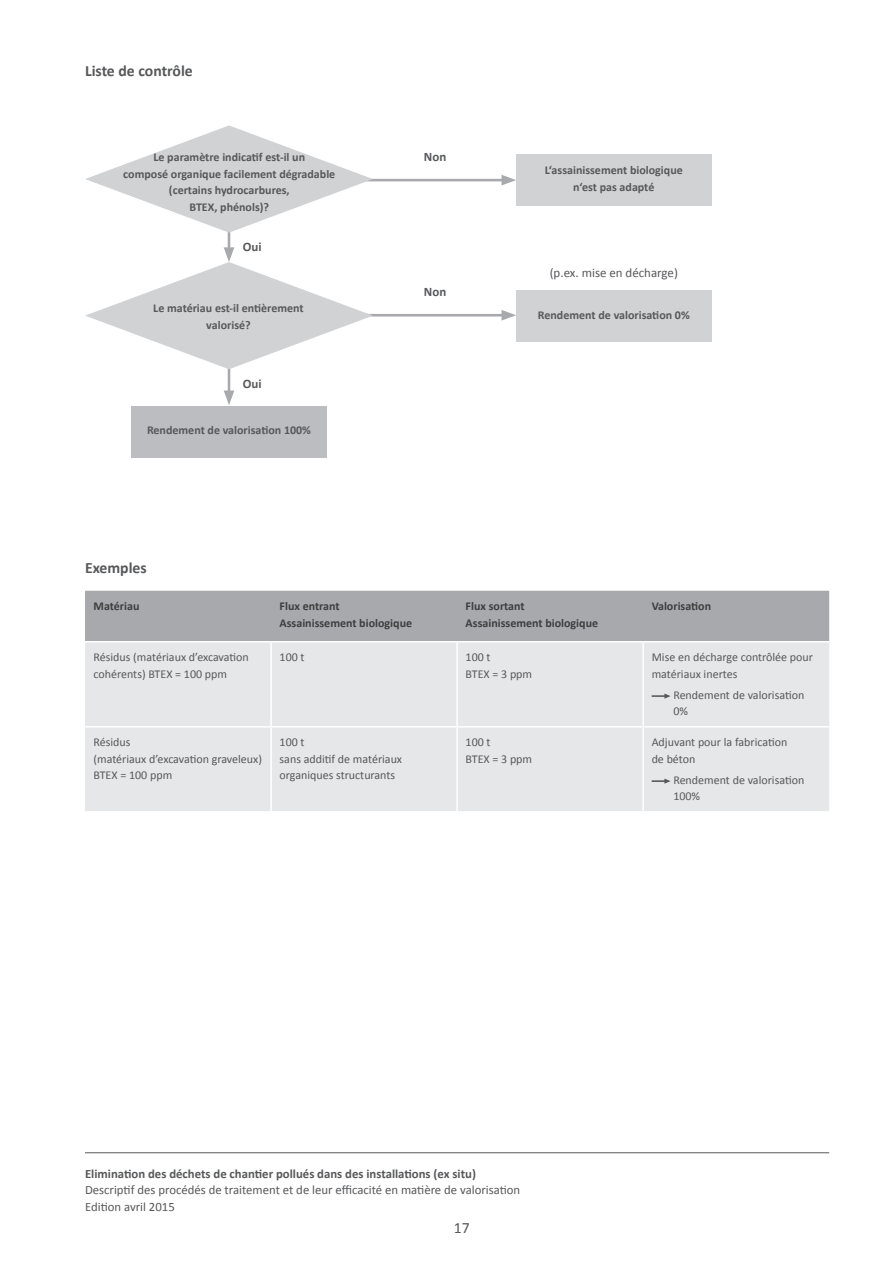
<style>
.page{position:relative;width:893px;height:1263px;background:#fff}
.page>*{position:absolute;margin:0;border:0;box-sizing:border-box;transform-origin:0 0}
.t1{font:700 15.75px "Calibri";color:#57585a}
.t2{font:15.75px "Calibri";color:#57585a}
.t3{font:12.9px "Calibri";color:#57585a}
.t4{font:700 12.9px "Calibri";color:#57585a}
.t5{font:12.75px/16.5px "Calibri";color:#57585a}
.t6{font:700 12.75px "Calibri";color:#57585a}
.t7{font:12px/16.5px "Calibri";color:#57585a}
.t8{font:700 12px/16.5px "Calibri";color:#57585a;text-align:center}
.t9{font:700 12px/16.5px "Calibri";color:#3e3e3f}
</style>
<div class="page">
<hr style="left:85px;top:1152px;width:744px;height:1px;background:#57585a">
<div style="left:85px;top:591px;width:744px;height:50px;background:#a8a9ad"></div>
<div style="left:85px;top:642px;width:744px;height:169px;background:#e6e7e9"></div>
<hr style="left:85px;top:726px;width:186px;height:1px;background:#fff">
<hr style="left:271px;top:726px;width:186px;height:1px;background:#fff">
<hr style="left:457px;top:726px;width:186px;height:1px;background:#fff">
<hr style="left:643px;top:726px;width:186px;height:1px;background:#fff">
<hr style="left:270px;top:642px;width:2px;height:84px;background:#fff">
<hr style="left:456px;top:642px;width:2px;height:84px;background:#fff">
<hr style="left:270px;top:727px;width:2px;height:84px;background:#fff">
<hr style="left:456px;top:727px;width:2px;height:84px;background:#fff">
<hr style="left:642px;top:642px;width:2px;height:84px;background:#fff">
<hr style="left:642px;top:727px;width:2px;height:84px;background:#fff">
<svg style="left:652px;top:693px;width:19px;height:6px"></svg>
<svg style="left:652px;top:778px;width:19px;height:6px"></svg>
<hr style="left:228px;top:230px;width:2px;height:22px;background:#a8a9ad">
<hr style="left:228px;top:368px;width:2px;height:27px;background:#a8a9ad">
<svg style="left:224px;top:390px;width:10px;height:15px"></svg>
<div style="left:516px;top:155px;width:196px;height:51px;background:#d1d2d4"></div>
<div style="left:131px;top:406px;width:196px;height:51px;background:#bcbdc0"></div>
<div style="left:516px;top:291px;width:196px;height:51px;background:#d1d2d4"></div>
<hr style="left:365px;top:179px;width:141px;height:2px;background:#a8a9ad">
<svg style="left:501px;top:175px;width:15px;height:10px"></svg>
<hr style="left:365px;top:314px;width:141px;height:2px;background:#a8a9ad">
<svg style="left:501px;top:310px;width:15px;height:11px"></svg>
<svg style="left:86px;top:125px;width:287px;height:108px"></svg>
<svg style="left:85px;top:247px;width:288px;height:122px"></svg>
<h1 class="t1" style="left:85px;top:61px;width:109px">Liste de contrôle</h1>
<p class="t8" style="left:123px;top:149px;width:214px">Le paramètre indicatif est-il un<br>composé organique facilement dégradable (certains hydrocarbures,<br>BTEX, phénols)?</p>
<p class="t4" style="left:243px;top:239px;width:20px">Oui</p>
<p class="t8" style="left:153px;top:300px;width:152px">Le matériau est-il entièrement valorisé?</p>
<p class="t4" style="left:243px;top:375px;width:20px">Oui</p>
<p class="t8" style="left:147px;top:422px;width:166px">Rendement de valorisation 100%</p>
<h1 class="t1" style="left:85px;top:558px;width:63px">Exemples</h1>
<p class="t4" style="left:424px;top:149px;width:24px">Non</p>
<p class="t4" style="left:424px;top:284px;width:24px">Non</p>
<p class="t8" style="left:545px;top:162px;width:139px">L‘assainissement biologique n‘est pas adapté</p>
<p class="t3" style="left:550px;top:265px;width:130px">(p.ex. mise en décharge)</p>
<p class="t8" style="left:538px;top:306px;width:153px">Rendement de valorisation 0%</p>
<p class="t9" style="left:94px;top:597px;width:47px">Matériau</p>
<p class="t9" style="left:280px;top:597px;width:134px">Flux entrant<br>Assainissement biologique</p>
<p class="t9" style="left:466px;top:597px;width:134px">Flux sortant<br>Assainissement biologique</p>
<p class="t9" style="left:652px;top:597px;width:61px">Valorisation</p>
<p class="t7" style="left:94px;top:649px;width:157px">Résidus (matériaux d’excavation cohérents) BTEX = 100 ppm</p>
<p class="t7" style="left:280px;top:649px;width:26px">100 t</p>
<p class="t7" style="left:466px;top:649px;width:68px">100 t<br>BTEX = 3 ppm</p>
<p class="t7" style="left:652px;top:649px;width:163px">Mise en décharge contrôlée pour matériaux inertes</p>
<p class="t7" style="left:673px;top:686px;width:132px">Rendement de valorisation<br>0%</p>
<p class="t7" style="left:94px;top:734px;width:170px">Résidus<br>(matériaux d’excavation graveleux)<br>BTEX = 100 ppm</p>
<p class="t7" style="left:280px;top:734px;width:124px">100 t<br>sans additif de matériaux organiques structurants</p>
<p class="t7" style="left:466px;top:734px;width:68px">100 t<br>BTEX = 3 ppm</p>
<p class="t7" style="left:652px;top:734px;width:137px">Adjuvant pour la fabrication de béton</p>
<p class="t7" style="left:673px;top:771px;width:132px">Rendement de valorisation<br>100%</p>
<p class="t6" style="left:85px;top:1166px;width:392px">Elimination des déchets de chantier pollués dans des installations (ex situ)</p>
<p class="t5" style="left:85px;top:1181px;width:437px">Descriptif des procédés de traitement et de leur efficacité en matière de valorisation<br>Edition avril 2015</p>
<h1 class="t2" style="left:454px;top:1218px;width:17px">17</h1>
</div>
